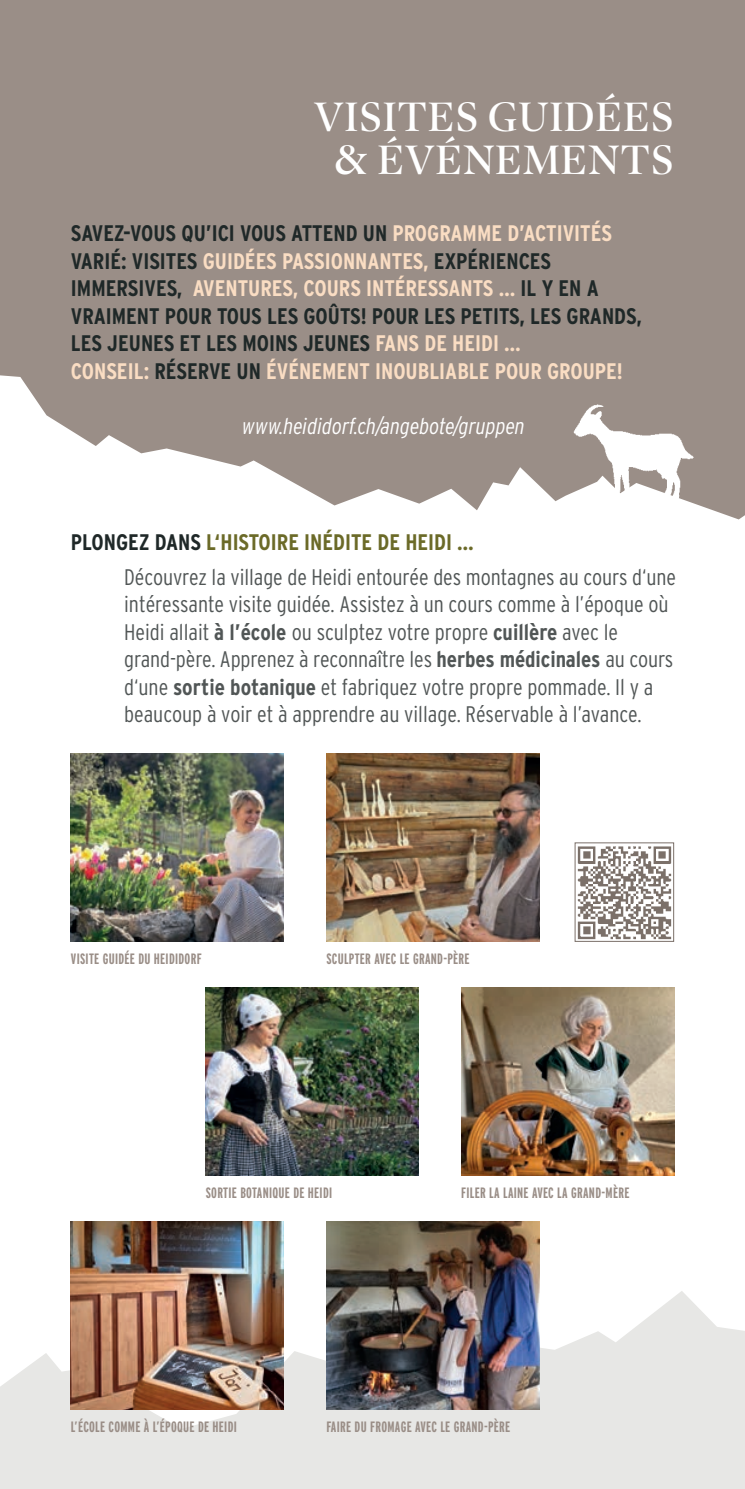
<style>
.page{position:relative;width:745px;height:1489px;background:#fff}
.page>*{position:absolute;margin:0;border:0;box-sizing:border-box;transform-origin:0 0}
.t1{font:42.5px/42.5px "Dejanire Headline";letter-spacing:.01em;color:#fff;text-align:center}
.t2{font:300 22.5px/27.5px "Interstate Condensed";letter-spacing:-.005em;color:#515656}
.t3{font:700 22.5px/27.5px "Interstate Condensed";color:#1f2828}
.t4{font:italic 300 22.5px "Interstate Condensed";color:#fff}
.t5{font:700 15px "Interstate Compressed";letter-spacing:.02em;color:#9a8e87}
.s1{color:#faddc3}
.s2{font-weight:700;color:#1f2828}
.s3{font-weight:700;color:#6b6a28}
.s4{font-weight:700}
</style>
<div class="page">
<svg style="left:0;top:0;width:744px;height:519px;background:#a29791"></svg>
<svg style="left:181px;top:1290px;width:563px;height:198px;background:#e9e9e7"></svg>
<svg style="left:0;top:1244px;width:181px;height:244px"></svg>
<img style="left:569px;top:396px;width:126px;height:112px">
<img style="left:71px;top:1221px;width:212px;height:188px">
<img style="left:206px;top:987px;width:212px;height:188px">
<img style="left:71px;top:753px;width:212px;height:188px">
<img style="left:326px;top:1221px;width:213px;height:188px">
<img style="left:326px;top:753px;width:213px;height:188px">
<img style="left:577px;top:846px;width:94px;height:93px">
<img style="left:461px;top:987px;width:212px;height:188px">
<h1 class="t1" style="left:313px;top:96px;width:362px">VISITES GUIDÉES &amp; ÉVÉNEMENTS</h1>
<p class="t3" style="left:71px;top:219px;width:572px">SAVEZ-VOUS QU’ICI VOUS ATTEND UN <span class="s1">PROGRAMME D’ACTIVITÉS </span>VARIÉ: VISITES <span class="s1">GUIDÉES PASSIONNANTES,</span> EXPÉRIENCES IMMERSIVES, <span class="s1">AVENTURES, COURS INTÉRESSANTS …</span> IL Y EN A VRAIMENT POUR TOUS LES GOÛTS! POUR LES PETITS, LES GRANDS, LES JEUNES ET LES MOINS JEUNES <span class="s1">FANS DE HEIDI …<br>CONSEIL:</span> RÉSERVE UN <span class="s1">ÉVÉNEMENT INOUBLIABLE POUR GROUPE!</span></p>
<p class="t4" style="left:242px;top:413px;width:284px">www.heididorf.ch/angebote/gruppen</p>
<p class="t2" style="left:124px;top:524px;width:553px;line-height:35px;text-indent:-53px"><span class="s2">PLONGEZ DANS</span> <span class="s3">L‘HISTOIRE INÉDITE DE HEIDI …<br></span>Découvrez la village de Heidi entourée des montagnes au cours d‘une</p>
<p class="t2" style="left:124px;top:590px;width:550px">intéressante visite guidée. Assistez à un cours comme à l’époque où Heidi allait <span class="s4">à l’école</span> ou sculptez votre propre <span class="s4">cuillère</span> avec le grand-père. Apprenez à reconnaître les <span class="s4">herbes médicinales</span> au cours d‘une <span class="s4">sortie botanique</span> et fabriquez votre propre pommade. Il y a beaucoup à voir et à apprendre au village. Réservable à l’avance.</p>
<p class="t5" style="left:71px;top:950px;width:132px">VISITE GUIDÉE DU HEIDIDORF</p>
<p class="t5" style="left:326px;top:950px;width:145px">SCULPTER AVEC LE GRAND-PÈRE</p>
<p class="t5" style="left:206px;top:1184px;width:128px">SORTIE BOTANIQUE DE HEIDI</p>
<p class="t5" style="left:461px;top:1184px;width:170px">FILER LA LAINE AVEC LA GRAND-MÈRE</p>
<p class="t5" style="left:71px;top:1418px;width:167px">L’ÉCOLE COMME À L’ÉPOQUE DE HEIDI</p>
<p class="t5" style="left:326px;top:1418px;width:185px">FAIRE DU FROMAGE AVEC LE GRAND-PÈRE</p>
</div>
